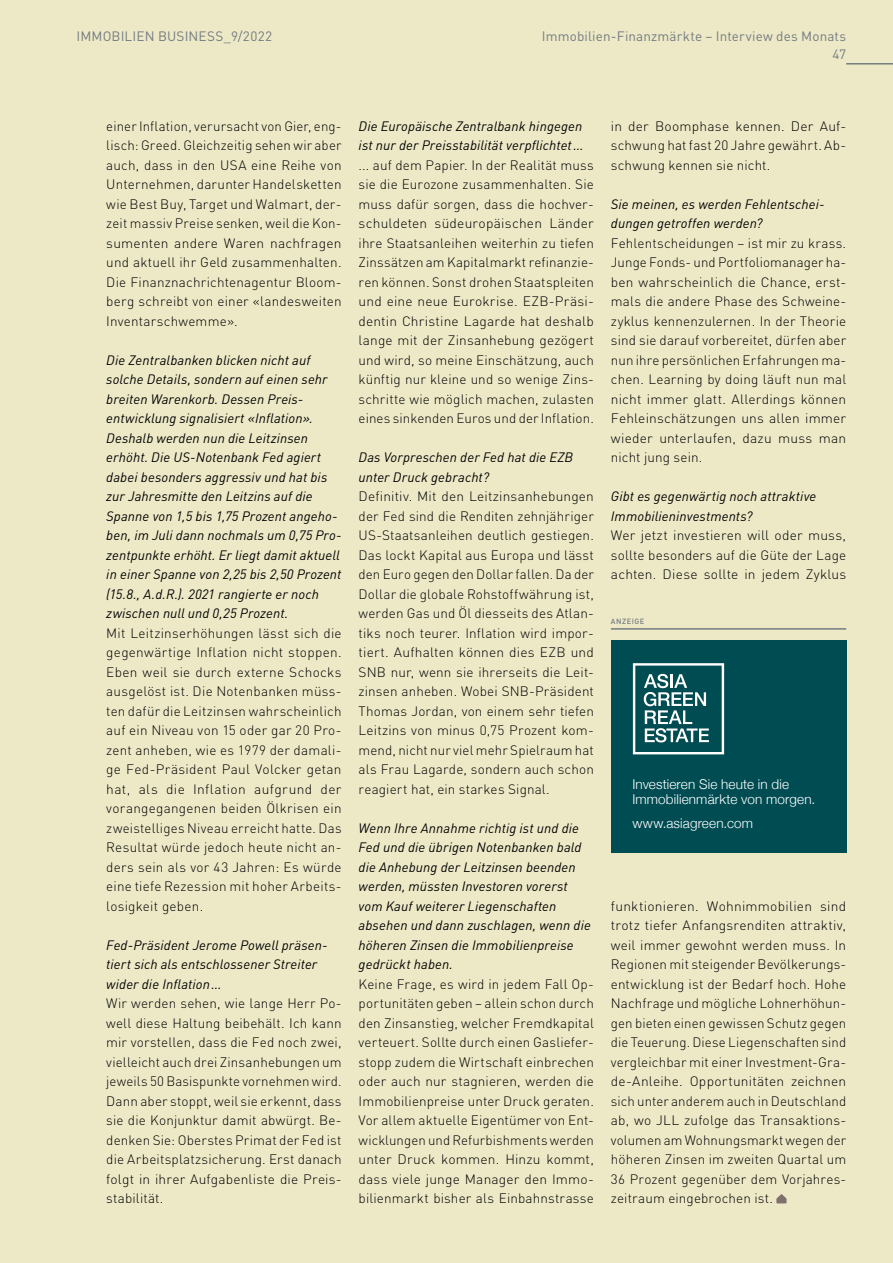
<style>
.page{position:relative;width:893px;height:1263px;background:#ede9c7}
.page>*{position:absolute;margin:0;border:0;box-sizing:border-box;transform-origin:0 0}
.t1{font:300 13.5px/19.5px "DIN Pro";letter-spacing:.01em;color:#000;text-align:justify}
.t2{font:italic 13.5px/19.5px "DIN Pro";letter-spacing:.01em;color:#000}
.t3{font:13.5px "DIN Pro";letter-spacing:.01em;color:#747c81}
.t4{font:300 13.5px/15px "Helvetica Neue";letter-spacing:.01em;color:#fff}
.t5{font:500 7.5px "DIN Pro";letter-spacing:.06em;color:#747c81}
</style>
<div class="page">
<hr style="left:846px;top:63px;width:47px;height:2px;background:#747c81">
<hr style="left:611px;top:628px;width:235px;height:2px;background:#747c81">
<div style="left:611px;top:640px;width:235px;height:212px;background:#004c53"></div>
<svg style="left:633px;top:663px;width:91px;height:91px"></svg>
<svg style="left:776px;top:1194px;width:11px;height:10px"></svg>
<p class="t3" style="left:77px;top:26px;width:197px">IMMOBILIEN BUSINESS_9/2022</p>
<p class="t3" style="left:542px;top:26px;width:306px">Immobilien-Finanzmärkte – Interview des Monats</p>
<p class="t3" style="left:832px;top:44px;width:15px">47</p>
<p class="t1" style="left:106px;top:115px;width:237px">einer Inflation, verursacht von Gier, eng&shy;lisch: Greed. Gleichzeitig sehen wir aber auch, dass in den USA eine Reihe von Unternehmen, darunter Handelsketten wie Best Buy, Target und Walmart, der&shy;zeit massiv Preise senken, weil die Kon&shy;sumenten andere Waren nachfragen und aktuell ihr Geld zusammenhalten.<br>Die Finanznachrichtenagentur Bloom&shy;berg schreibt von einer «landesweiten Inventarschwemme».</p>
<p class="t2" style="left:106px;top:349px;width:237px">Die Zentralbanken blicken nicht auf solche Details, sondern auf einen sehr breiten Warenkorb. Dessen Preis&shy;entwicklung signalisiert «Inflation».<br>Deshalb werden nun die Leitzinsen erhöht. Die US-Notenbank Fed agiert dabei besonders aggressiv und hat bis zur Jahresmitte den Leitzins auf die Spanne von 1,5 bis 1,75 Prozent angeho&shy;ben, im Juli dann nochmals um 0,75 Pro&shy;zentpunkte erhöht. Er liegt damit aktuell in einer Spanne von 2,25 bis 2,50 Prozent (15.8., A.d.R.). 2021 rangierte er noch zwischen null und 0,25 Prozent.</p>
<p class="t1" style="left:106px;top:622px;width:237px">Mit Leitzinserhöhungen lässt sich die gegenwärtige Inflation nicht stoppen.<br>Eben weil sie durch externe Schocks ausgelöst ist. Die Notenbanken müss&shy;ten dafür die Leitzinsen wahrscheinlich auf ein Niveau von 15 oder gar 20 Pro&shy;zent anheben, wie es 1979 der damali&shy;ge Fed-Präsident Paul Volcker getan hat, als die Inflation aufgrund der vorangegangenen beiden Ölkrisen ein zweistelliges Niveau erreicht hatte. Das Resultat würde jedoch heute nicht an&shy;ders sein als vor 43 Jahren: Es würde eine tiefe Rezession mit hoher Arbeits&shy;losigkeit geben.</p>
<p class="t2" style="left:106px;top:934px;width:223px">Fed-Präsident Jerome Powell präsen&shy;tiert sich als entschlossener Streiter wider die Inflation...</p>
<p class="t1" style="left:106px;top:992px;width:237px;text-align:left">Wir werden sehen, wie lange Herr Po&shy;well diese Haltung beibehält. Ich kann mir vorstellen, dass die Fed noch zwei, vielleicht auch drei Zinsanhebungen um jeweils 50 Basispunkte vornehmen wird.<br>Dann aber stoppt, weil sie erkennt, dass sie die Konjunktur damit abwürgt. Be&shy;denken Sie: Oberstes Primat der Fed ist die Arbeitsplatzsicherung. Erst danach folgt in ihrer Aufgabenliste die Preis&shy;stabilität.</p>
<p class="t2" style="left:359px;top:115px;width:226px">Die Europäische Zentralbank hingegen ist nur der Preisstabilität verpflichtet...</p>
<p class="t1" style="left:359px;top:154px;width:237px">... auf dem Papier. In der Realität muss sie die Eurozone zusammenhalten. Sie muss dafür sorgen, dass die hochver&shy;schuldeten südeuropäischen Länder ihre Staatsanleihen weiterhin zu tiefen Zinssätzen am Kapitalmarkt refinanzie&shy;ren können. Sonst drohen Staatspleiten und eine neue Eurokrise. EZB-Präsi&shy;dentin Christine Lagarde hat deshalb lange mit der Zinsanhebung gezögert und wird, so meine Einschätzung, auch künftig nur kleine und so wenige Zins&shy;schritte wie möglich machen, zulasten eines sinkenden Euros und der Inflation.</p>
<p class="t2" style="left:359px;top:446px;width:216px">Das Vorpreschen der Fed hat die EZB unter Druck gebracht?</p>
<p class="t1" style="left:359px;top:486px;width:237px">Definitiv. Mit den Leitzinsanhebungen der Fed sind die Renditen zehnjähriger US-Staatsanleihen deutlich gestiegen.<br>Das lockt Kapital aus Europa und lässt den Euro gegen den Dollar fallen. Da der Dollar die globale Rohstoffwährung ist, werden Gas und Öl diesseits des Atlan&shy;tiks noch teurer. Inflation wird impor&shy;tiert. Aufhalten können dies EZB und SNB nur, wenn sie ihrerseits die Leit&shy;zinsen anheben. Wobei SNB-Präsident Thomas Jordan, von einem sehr tiefen Leitzins von minus 0,75 Prozent kom&shy;mend, nicht nur viel mehr Spielraum hat als Frau Lagarde, sondern auch schon reagiert hat, ein starkes Signal.</p>
<p class="t2" style="left:359px;top:817px;width:234px">Wenn Ihre Annahme richtig ist und die Fed und die übrigen Notenbanken bald die Anhebung der Leitzinsen beenden werden, müssten Investoren vorerst vom Kauf weiterer Liegenschaften absehen und dann zuschlagen, wenn die höheren Zinsen die Immobilienpreise gedrückt haben.</p>
<p class="t1" style="left:359px;top:973px;width:237px;text-align:left">Keine Frage, es wird in jedem Fall Op&shy;portunitäten geben – allein schon durch den Zinsanstieg, welcher Fremdkapital verteuert. Sollte durch einen Gasliefer&shy;stopp zudem die Wirtschaft einbrechen oder auch nur stagnieren, werden die Immobilienpreise unter Druck geraten.<br>Vor allem aktuelle Eigentümer von Ent&shy;wicklungen und Refurbishments werden unter Druck kommen. Hinzu kommt, dass viele junge Manager den Immo&shy;bilienmarkt bisher als Einbahnstrasse</p>
<p class="t1" style="left:611px;top:115px;width:237px">in der Boomphase kennen. Der Auf&shy;schwung hat fast 20 Jahre gewährt. Ab&shy;schwung kennen sie nicht.</p>
<p class="t2" style="left:611px;top:193px;width:215px">Sie meinen, es werden Fehlentschei&shy;dungen getroffen werden?</p>
<p class="t1" style="left:611px;top:232px;width:237px">Fehlentscheidungen – ist mir zu krass.<br>Junge Fonds- und Portfoliomanager ha&shy;ben wahrscheinlich die Chance, erst&shy;mals die andere Phase des Schweine&shy;zyklus kennenzulernen. In der Theorie sind sie darauf vorbereitet, dürfen aber nun ihre persönlichen Erfahrungen ma&shy;chen. Learning by doing läuft nun mal nicht immer glatt. Allerdings können Fehleinschätzungen uns allen immer wieder unterlaufen, dazu muss man nicht jung sein.</p>
<p class="t2" style="left:611px;top:485px;width:207px">Gibt es gegenwärtig noch attraktive<br>Immobilieninvestments?</p>
<p class="t1" style="left:611px;top:525px;width:237px">Wer jetzt investieren will oder muss, sollte besonders auf die Güte der Lage achten. Diese sollte in jedem Zyklus</p>
<p class="t5" style="left:611px;top:615px;width:35px">ANZEIGE</p>
<p class="t4" style="left:632px;top:776px;width:184px">Investieren Sie heute in die<br>Immobilienmärkte von morgen.</p>
<p class="t4" style="left:632px;top:814px;width:122px">www.asiagreen.com</p>
<p class="t1" style="left:611px;top:895px;width:237px;text-align:left">funktionieren. Wohnimmobilien sind trotz tiefer Anfangsrenditen attraktiv, weil immer gewohnt werden muss. In Regionen mit steigender Bevölkerungs&shy;entwicklung ist der Bedarf hoch. Hohe Nachfrage und mögliche Lohnerhöhun&shy;gen bieten einen gewissen Schutz gegen die Teuerung. Diese Liegenschaften sind vergleichbar mit einer Investment-Gra&shy;de-Anleihe. Opportunitäten zeichnen sich unter anderem auch in Deutschland ab, wo JLL zufolge das Transaktions&shy;volumen am Wohnungsmarkt wegen der höheren Zinsen im zweiten Quartal um 36 Prozent gegenüber dem Vorjahres&shy;zeitraum eingebrochen ist.</p>
</div>
